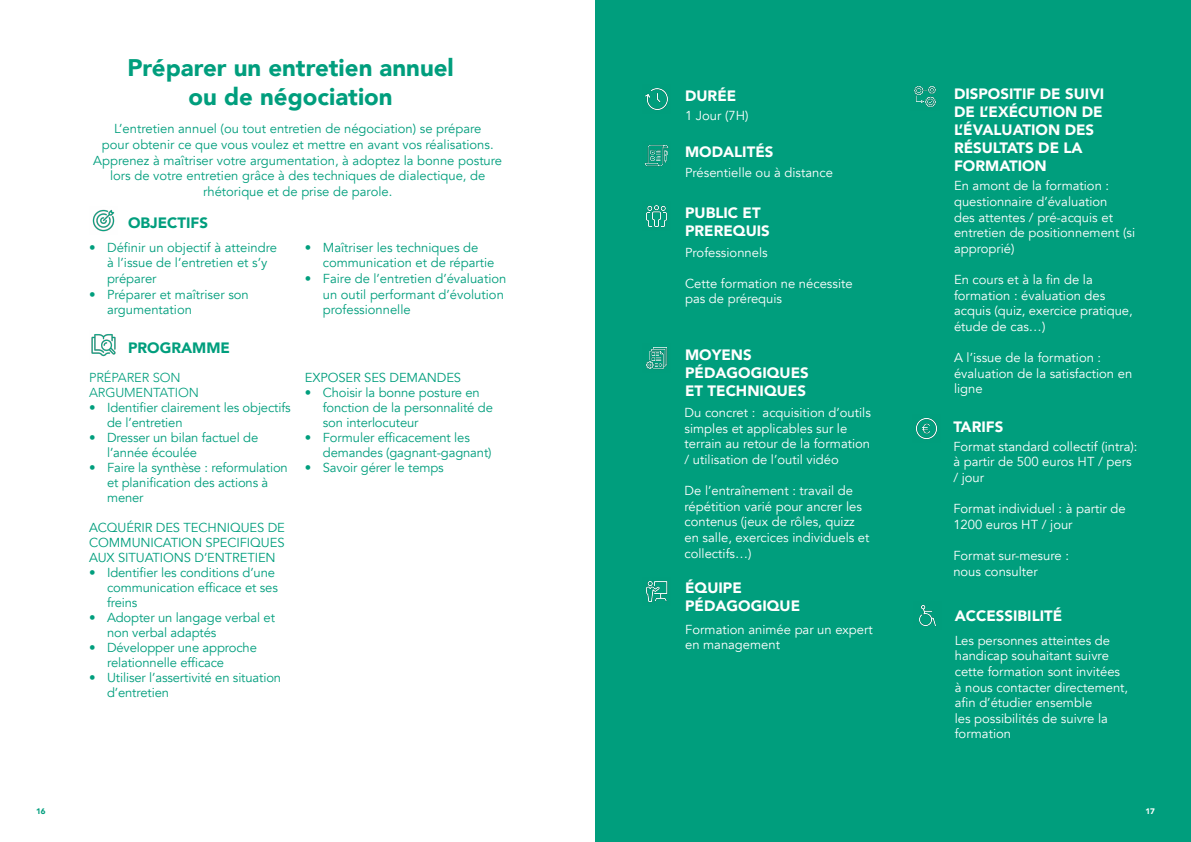
<style>
.page{position:relative;width:1191px;height:842px;background:#fff}
.page>*{position:absolute;margin:0;border:0;box-sizing:border-box;transform-origin:0 0}
.t1{font:900 24px/28.8px "Avenir";color:#009e7d;text-align:center}
.t2{font:900 15px/18px "Avenir";color:#fff}
.t3{font:900 15px "Avenir";color:#009e7d}
.t4{font:13px/15px "Avenir";letter-spacing:-.01em;color:#009e7d}
.t5{font:13px/15.6px "Avenir";color:#fff}
.t6{font:300 13px/15px "Avenir";letter-spacing:-.01em;color:#009e7d}
.t7{font:900 8px "Avenir";color:#009e7d}
.t8{font:900 8px "Avenir";color:#fff}
</style>
<div class="page">
<div style="left:595px;top:0;width:596px;height:842px;background:#009e7d"></div>
<img style="left:92px;top:209px;width:23px;height:23px">
<img style="left:91px;top:334px;width:25px;height:23px">
<img style="left:645px;top:88px;width:23px;height:23px">
<img style="left:915px;top:418px;width:23px;height:22px">
<img style="left:646px;top:205px;width:22px;height:22px">
<img style="left:645px;top:581px;width:23px;height:22px">
<img style="left:646px;top:347px;width:22px;height:23px">
<img style="left:914px;top:86px;width:22px;height:22px">
<img style="left:644px;top:145px;width:25px;height:22px">
<img style="left:919px;top:605px;width:17px;height:21px">
<h1 class="t1" style="left:127px;top:53px;width:328px">Préparer un entretien annuel ou de négociation</h1>
<p class="t4" style="left:93px;top:121px;width:410px;line-height:15.6px;text-align:center">L’entretien annuel (ou tout entretien de négociation) se prépare<br>pour obtenir ce que vous voulez et mettre en avant vos réalisations.<br>Apprenez à maîtriser votre argumentation, à adoptez la bonne posture lors de votre entretien grâce à des techniques de dialectique, de rhétorique et de prise de parole.</p>
<p class="t3" style="left:128px;top:210px;width:81px">OBJECTIFS</p>
<p class="t4" style="left:107px;top:240px;width:171px;line-height:15.6px;text-indent:-18px">• Définir un objectif à atteindre à l’issue de l’entretien et s’y préparer</p>
<p class="t4" style="left:107px;top:287px;width:143px;line-height:15.6px;text-indent:-18px">• Préparer et maîtriser son argumentation</p>
<p class="t3" style="left:128px;top:335px;width:103px">PROGRAMME</p>
<p class="t6" style="left:89px;top:370px;width:111px">PRÉPARER SON<br>ARGUMENTATION</p>
<p class="t4" style="left:107px;top:400px;width:185px;text-indent:-18px">• Identifier clairement les objectifs de l’entretien</p>
<p class="t4" style="left:107px;top:430px;width:153px;text-indent:-18px">• Dresser un bilan factuel de l’année écoulée</p>
<p class="t4" style="left:107px;top:460px;width:182px;text-indent:-18px">• Faire la synthèse : reformulation et planification des actions à mener</p>
<p class="t4" style="left:89px;top:520px;width:197px;text-align:justify">ACQUÉRIR DES TECHNIQUES DE COMMUNICATION SPECIFIQUES AUX SITUATIONS D’ENTRETIEN</p>
<p class="t4" style="left:107px;top:565px;width:172px;text-indent:-18px">• Identifier les conditions d’une communication efficace et ses freins</p>
<p class="t4" style="left:107px;top:610px;width:169px;text-indent:-18px">• Adopter un langage verbal et non verbal adaptés</p>
<p class="t4" style="left:107px;top:640px;width:151px;text-indent:-18px">• Développer une approche relationnelle efficace</p>
<p class="t4" style="left:107px;top:670px;width:176px;text-indent:-18px">• Utiliser l’assertivité en situation d’entretien</p>
<p class="t4" style="left:323px;top:240px;width:173px;line-height:15.6px;text-indent:-18px">• Maîtriser les techniques de communication et de répartie</p>
<p class="t4" style="left:323px;top:271px;width:185px;line-height:15.6px;text-indent:-18px">• Faire de l’entretien d’évaluation un outil performant d’évolution professionnelle</p>
<p class="t4" style="left:305px;top:371px;width:158px">EXPOSER SES DEMANDES</p>
<p class="t4" style="left:323px;top:386px;width:172px;text-indent:-18px">• Choisir la bonne posture en fonction de la personnalité de son interlocuteur</p>
<p class="t4" style="left:323px;top:431px;width:170px;text-indent:-18px">• Formuler efficacement les demandes (gagnant-gagnant)</p>
<p class="t4" style="left:305px;top:461px;width:140px">• Savoir gérer le temps</p>
<p class="t2" style="left:685px;top:86px;width:53px">DURÉE</p>
<p class="t5" style="left:685px;top:108px;width:65px">1 Jour (7H)</p>
<p class="t2" style="left:685px;top:143px;width:90px">MODALITÉS</p>
<p class="t5" style="left:685px;top:165px;width:149px">Présentielle ou à distance</p>
<p class="t2" style="left:685px;top:203px;width:86px">PUBLIC ET<br>PREREQUIS</p>
<p class="t5" style="left:685px;top:244px;width:84px">Professionnels</p>
<p class="t5" style="left:685px;top:276px;width:169px">Cette formation ne nécessite pas de prérequis</p>
<p class="t2" style="left:685px;top:345px;width:125px">MOYENS<br>PÉDAGOGIQUES<br>ET TECHNIQUES</p>
<p class="t5" style="left:684px;top:405px;width:188px">Du concret : acquisition d’outils simples et applicables sur le terrain au retour de la formation / utilisation de l’outil vidéo</p>
<p class="t5" style="left:684px;top:483px;width:186px">De l’entraînement : travail de répétition varié pour ancrer les contenus (jeux de rôles, quizz en salle, exercices individuels et collectifs…)</p>
<p class="t2" style="left:685px;top:579px;width:117px">ÉQUIPE<br>PÉDAGOGIQUE</p>
<p class="t5" style="left:685px;top:622px;width:189px">Formation animée par un expert en management</p>
<p class="t2" style="left:954px;top:85px;width:152px">DISPOSITIF DE SUIVI<br>DE L’EXÉCUTION DE<br>L’ÉVALUATION DES<br>RÉSULTATS DE LA<br>FORMATION</p>
<p class="t5" style="left:954px;top:178px;width:183px">En amont de la formation : questionnaire d’évaluation<br>des attentes / pré-acquis et entretien de positionnement (si approprié)</p>
<p class="t5" style="left:954px;top:272px;width:180px">En cours et à la fin de la formation : évaluation des acquis (quiz, exercice pratique, étude de cas…)</p>
<p class="t5" style="left:954px;top:350px;width:180px">A l’issue de la formation : évaluation de la satisfaction en ligne</p>
<p class="t2" style="left:953px;top:417px;width:52px">TARIFS</p>
<p class="t5" style="left:953px;top:439px;width:186px">Format standard collectif (intra): à partir de 500 euros HT / pers / jour</p>
<p class="t5" style="left:953px;top:501px;width:174px">Format individuel : à partir de<br>1200 euros HT / jour</p>
<p class="t5" style="left:953px;top:548px;width:117px">Format sur-mesure : nous consulter</p>
<p class="t2" style="left:954px;top:606px;width:109px">ACCESSIBILITÉ</p>
<p class="t5" style="left:954px;top:633px;width:175px">Les personnes atteintes de handicap souhaitant suivre cette formation sont invitées à nous contacter directement, afin d’étudier ensemble<br>les possibilités de suivre la formation</p>
<p class="t7" style="left:36px;top:804px;width:11px">16</p>
<p class="t8" style="left:1145px;top:804px;width:11px">17</p>
</div>
